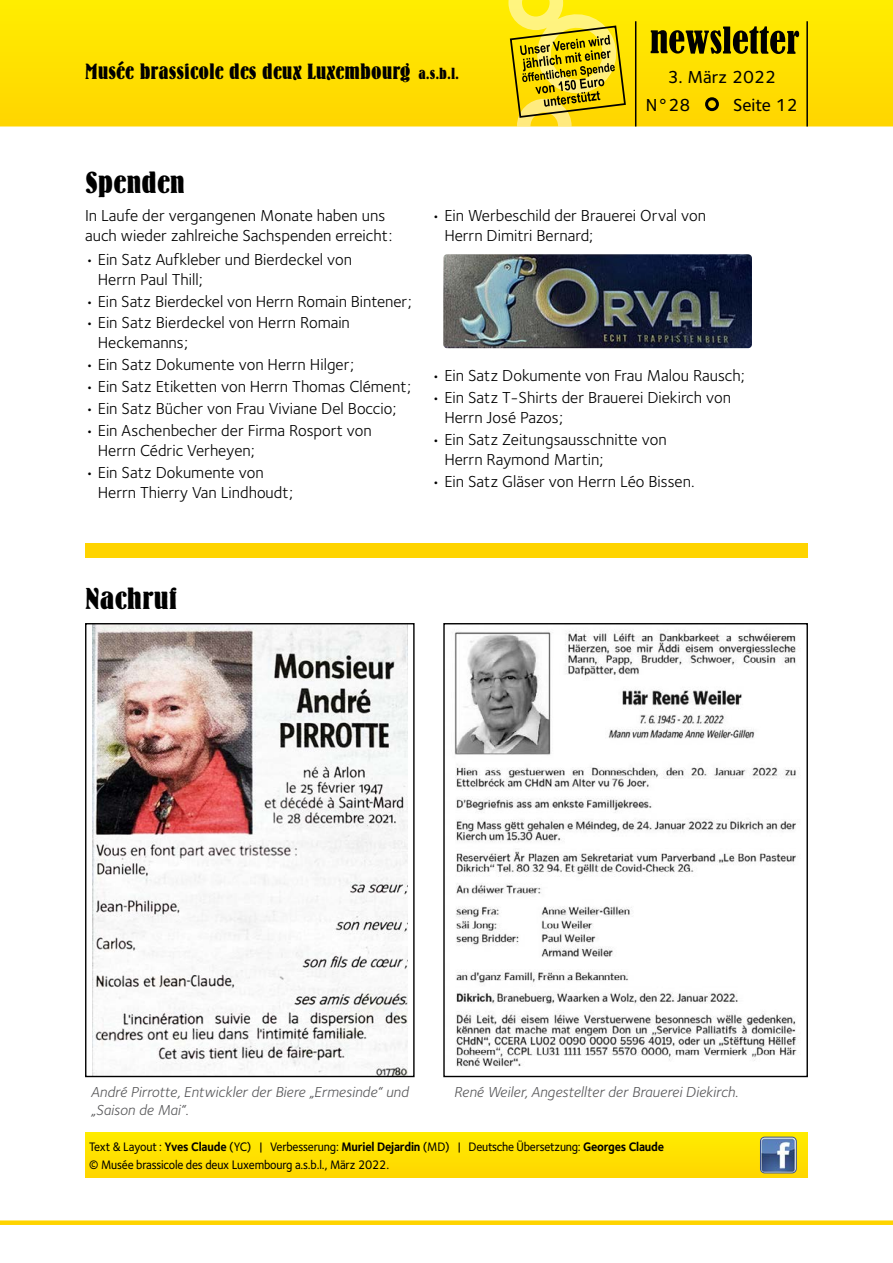
<style>
.page{position:relative;width:893px;height:1263px;background:#fff}
.page>*{position:absolute;margin:0;border:0;box-sizing:border-box;transform-origin:0 0}
.t1{font:30px "Bernhard Bold Condensed BT";color:#000;scale:1.15 1}
.t2{font:21.75px "Bernhard Bold Condensed BT";color:#000;scale:1.1 1}
.t3{font:18px/28.5px "Foundry Sterling Medium CE";color:#000}
.t4{font:16.5px/19.8px "Foundry Sterling Book CE";color:#000}
.t5{font:15px "Foundry Sterling Book Italic CE";color:#58585a}
.t6{font:12.75px/18px "Foundry Sterling Medium CE";letter-spacing:-.015em;color:#000;scale:.93 1}
.s1{font-size:15.75px;color:#ffd400}
.s2{font-family:"Foundry Sterling Bold CE"}
</style>
<div class="page">
<svg style="left:0;top:0;width:893px;height:126px;background:#ffe100"></svg>
<svg style="left:651px;top:26px;width:148px;height:28px;background:#7d7000"></svg>
<div style="left:707px;top:99px;width:10px;height:11px;background:#ffd400;border-radius:50%"></div>
<div style="left:705px;top:97px;width:14px;height:14px;border:3px solid #000;border-radius:50%"></div>
<div style="left:0;top:1220px;width:893px;height:5px;background:#ffd400"></div>
<hr style="left:806px;top:21px;width:2px;height:105px;background:#000">
<svg style="left:508px;top:0;width:129px;height:126px;background:#dbc41e"></svg>
<img style="left:454px;top:630px;width:343px;height:437px">
<img style="left:443px;top:254px;width:309px;height:94px">
<img style="left:92px;top:625px;width:316px;height:450px">
<div style="left:85px;top:623px;width:330px;height:454px;border:1px solid #000"></div>
<div style="left:85px;top:543px;width:723px;height:15px;background:#ffd400"></div>
<div style="left:85px;top:1132px;width:723px;height:46px;background:#ffe100"></div>
<img style="left:760px;top:1137px;width:36px;height:36px">
<div style="left:760px;top:1137px;width:37px;height:36px;border:1px solid #39518e;border-radius:4px"></div>
<h2 class="t2" style="left:85px;top:58px;width:342px">Musée brassicole des deux Luxembourg <span class="s1">a.s.b.l.</span></h2>
<p class="t3" style="left:646px;top:63px;width:132px;text-indent:22px">3. März 2022<br>N°28</p>
<p class="t3" style="left:733px;top:91px;width:66px">Seite 12</p>
<h1 class="t1" style="left:85px;top:164px;width:89px">Spenden</h1>
<p class="t4" style="left:85px;top:206px;width:309px">In Laufe der vergangenen Monate haben uns auch wieder zahlreiche Sachspenden erreicht:</p>
<p class="t4" style="left:98px;top:250px;width:256px;text-indent:-13px">• Ein Satz Aufkleber und Bierdeckel von<br>Herrn Paul Thill;</p>
<p class="t4" style="left:85px;top:291px;width:328px">• Ein Satz Bierdeckel von Herrn Romain Bintener;</p>
<p class="t4" style="left:98px;top:313px;width:254px;text-indent:-13px">• Ein Satz Bierdeckel von Herrn Romain<br>Heckemanns;</p>
<p class="t4" style="left:85px;top:355px;width:271px">• Ein Satz Dokumente von Herrn Hilger;</p>
<p class="t4" style="left:85px;top:377px;width:327px">• Ein Satz Etiketten von Herrn Thomas Clément;</p>
<p class="t4" style="left:85px;top:399px;width:313px">• Ein Satz Bücher von Frau Viviane Del Boccio;</p>
<p class="t4" style="left:98px;top:421px;width:275px;text-indent:-13px">• Ein Aschenbecher der Firma Rosport von<br>Herrn Cédric Verheyen;</p>
<p class="t4" style="left:98px;top:462px;width:197px;text-indent:-13px">• Ein Satz Dokumente von<br>Herrn Thierry Van Lindhoudt;</p>
<p class="t4" style="left:444px;top:206px;width:263px;text-indent:-13px">• Ein Werbeschild der Brauerei Orval von<br>Herrn Dimitri Bernard;</p>
<p class="t4" style="left:432px;top:366px;width:315px">• Ein Satz Dokumente von Frau Malou Rausch;</p>
<p class="t4" style="left:444px;top:388px;width:288px;text-indent:-13px">• Ein Satz T-Shirts der Brauerei Diekirch von<br>Herrn José Pazos;</p>
<p class="t4" style="left:444px;top:430px;width:224px;text-indent:-13px">• Ein Satz Zeitungsausschnitte von<br>Herrn Raymond Martin;</p>
<p class="t4" style="left:432px;top:472px;width:264px">• Ein Satz Gläser von Herrn Léo Bissen.</p>
<h1 class="t1" style="left:85px;top:580px;width:82px">Nachruf</h1>
<p class="t5" style="left:91px;top:1083px;width:319px">André Pirrotte, Entwickler der Biere „Ermesinde“ und</p>
<p class="t5" style="left:454px;top:1083px;width:286px">René Weiler, Angestellter der Brauerei Diekirch.</p>
<p class="t5" style="left:91px;top:1101px;width:99px">„Saison de Mai“.</p>
<p class="t6" style="left:89px;top:1138px;width:619px">Text &amp; Layout : <span class="s2">Yves Claude</span> (YC) | Verbesserung: <span class="s2">Muriel Dejardin</span> (MD) | Deutsche Übersetzung: <span class="s2">Georges Claude </span>© Musée brassicole des deux Luxembourg a.s.b.l., März 2022.</p>
</div>
